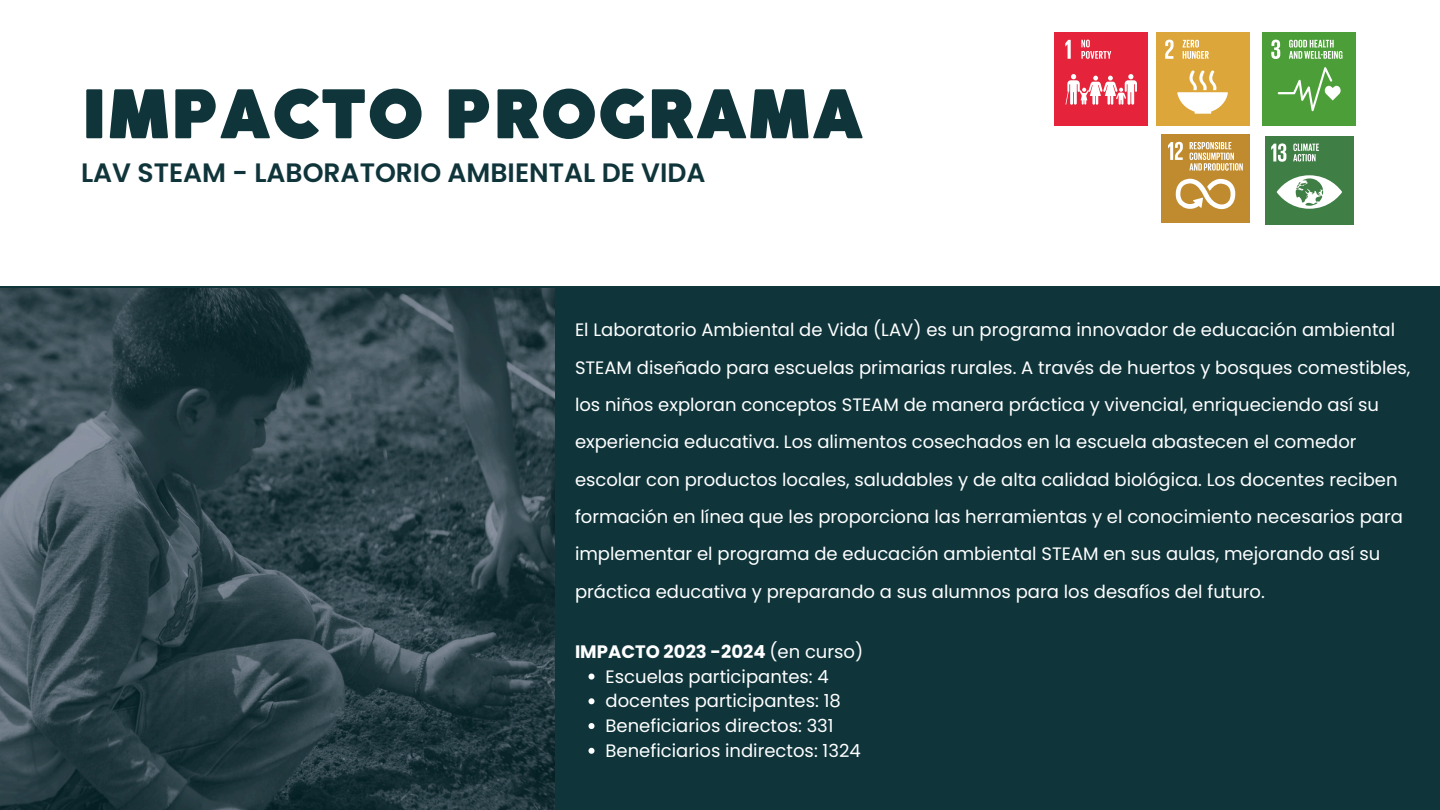
<style>
.page{position:relative;width:1440px;height:810px;background:#fff}
.page>*{position:absolute;margin:0;border:0;box-sizing:border-box;transform-origin:0 0}
.t1{font:900 66px "Coco Gothic";color:#0f353b}
.t2{font:600 26.6px "Poppins";color:#0f353b}
.t3{font:18px/37.3px "Poppins";color:#fff}
.t4{font:700 18px "Poppins";color:#fff}
.s1{font-weight:400}
</style>
<div class="page">
<div style="left:0;top:286px;width:1440px;height:524px;background:#0f353b"></div>
<img style="left:0;top:288px;width:554px;height:522px">
<svg style="left:589px;top:674px;width:6px;height:6px"></svg>
<svg style="left:589px;top:698px;width:6px;height:6px"></svg>
<svg style="left:589px;top:723px;width:6px;height:6px"></svg>
<svg style="left:589px;top:748px;width:6px;height:6px"></svg>
<div style="left:1054px;top:32px;width:94px;height:94px;background:#e5243b"></div>
<svg style="left:1065px;top:40px;width:72px;height:65px"></svg>
<div style="left:1156px;top:32px;width:94px;height:94px;background:#dda63a"></div>
<svg style="left:1165px;top:40px;width:9px;height:19px"></svg>
<svg style="left:1177px;top:70px;width:51px;height:44px"></svg>
<svg style="left:1183px;top:40px;width:26px;height:19px"></svg>
<div style="left:1262px;top:32px;width:94px;height:94px;background:#4c9f38"></div>
<svg style="left:1271px;top:40px;width:9px;height:19px"></svg>
<svg style="left:1278px;top:67px;width:63px;height:44px"></svg>
<svg style="left:1289px;top:40px;width:53px;height:19px"></svg>
<div style="left:1265px;top:136px;width:89px;height:89px;background:#3f7e44"></div>
<svg style="left:1271px;top:143px;width:71px;height:66px"></svg>
<div style="left:1161px;top:135px;width:89px;height:88px;background:#bf8b2e"></div>
<svg style="left:1168px;top:142px;width:75px;height:67px"></svg>
<p class="t1" style="left:81px;top:89px;width:785px">IMPACTO PROGRAMA</p>
<p class="t2" style="left:81px;top:154px;width:626px">LAV STEAM - LABORATORIO AMBIENTAL DE VIDA</p>
<p class="t3" style="left:575px;top:311px;width:837px">El Laboratorio Ambiental de Vida (LAV) es un programa innovador de educación ambiental STEAM diseñado para escuelas primarias rurales. A través de huertos y bosques comestibles, los niños exploran conceptos STEAM de manera práctica y vivencial, enriqueciendo así su experiencia educativa. Los alimentos cosechados en la escuela abastecen el comedor escolar con productos locales, saludables y de alta calidad biológica. Los docentes reciben formación en línea que les proporciona las herramientas y el conocimiento necesarios para implementar el programa de educación ambiental STEAM en sus aulas, mejorando así su práctica educativa y preparando a sus alumnos para los desafíos del futuro.</p>
<h2 class="t4" style="left:575px;top:639px;width:290px">IMPACTO 2023 -2024 <span class="s1">(en curso)</span></h2>
<p class="t3" style="left:606px;top:658px;width:225px">Escuelas participantes: 4</p>
<p class="t3" style="left:606px;top:682px;width:237px">docentes participantes: 18</p>
<p class="t3" style="left:606px;top:707px;width:230px">Beneficiarios directos: 331</p>
<p class="t3" style="left:606px;top:732px;width:257px">Beneficiarios indirectos: 1324</p>
</div>
